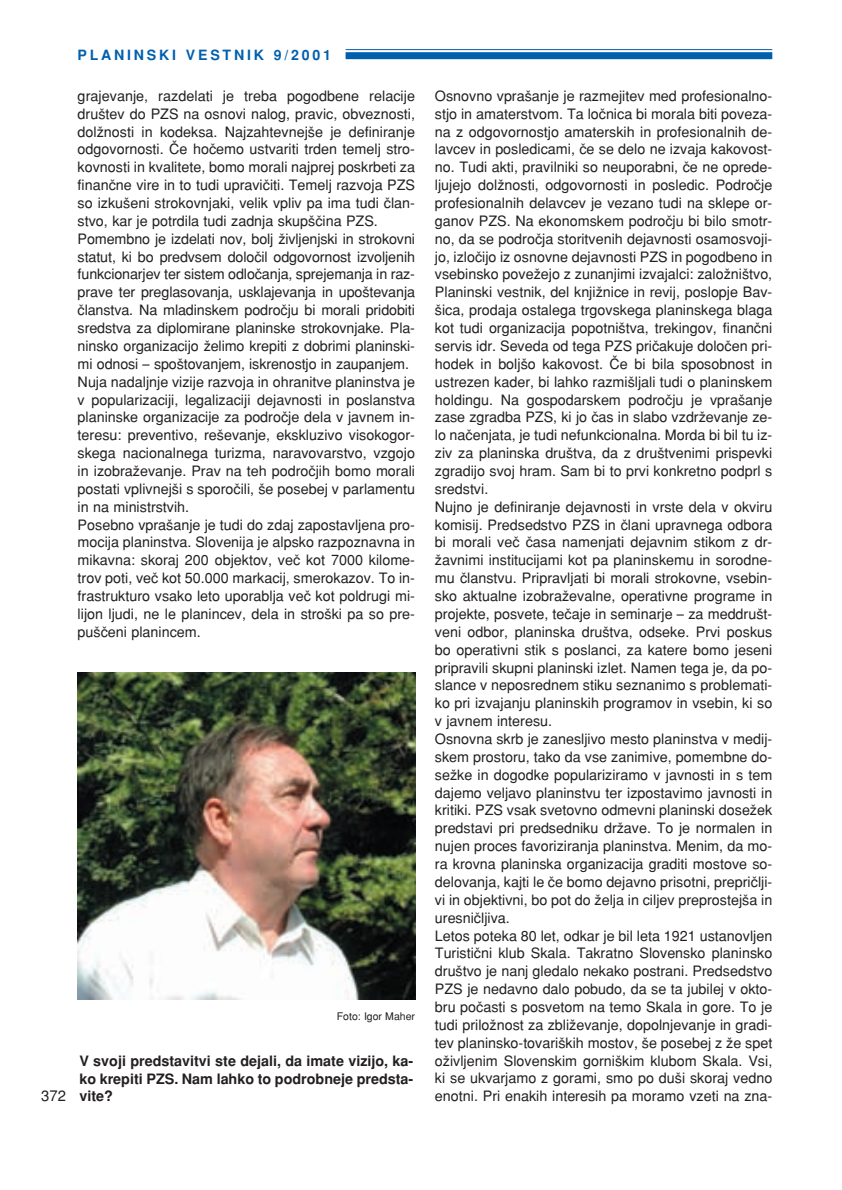
<style>
.page{position:relative;width:842px;height:1190px;background:#fff}
.page>*{position:absolute;margin:0;border:0;box-sizing:border-box;transform-origin:0 0}
.t1{font:14.88px "Slo Helvetica Roman";color:#231f20}
.t2{font:14.35px/17.8px "Slo Helvetica Roman";color:#231f20}
.t3{font:700 14.35px/17.8px "Slo Helvetica";color:#231f20;text-align:justify}
.t4{font:700 14.17px "Slo Helvetica";letter-spacing:.195em;color:#0160ae}
.t5{font:10.5px "Slo Helvetica Roman";color:#231f20}
</style>
<div class="page">
<hr style="left:345px;top:49px;width:427px;height:1px;background:#0160ae">
<div style="left:345px;top:52px;width:427px;height:7px;background:#0160ae"></div>
<img style="left:78px;top:672px;width:337px;height:327px">
<p class="t4" style="left:78px;top:49px;width:255px">PLANINSKI VESTNIK 9/2001</p>
<p class="t2" style="left:78px;top:88px;width:339px">grajevanje, razdelati je treba pogodbene relacije druπtev do PZS na osnovi nalog, pravic, obveznosti, dolænosti in kodeksa. Najzahtevnejπe je definiranje odgovornosti. »e hoËemo ustvariti trden temelj stro&shy;kovnosti in kvalitete, bomo morali najprej poskrbeti za finanËne vire in to tudi upraviËiti. Temelj razvoja PZS so izkuπeni strokovnjaki, velik vpliv pa ima tudi Ëlan&shy;stvo, kar je potrdila tudi zadnja skupπËina PZS.<br>Pomembno je izdelati nov, bolj æivljenjski in strokovni statut, ki bo predvsem doloËil odgovornost izvoljenih funkcionarjev ter sistem odloËanja, sprejemanja in raz&shy;prave ter preglasovanja, usklajevanja in upoπtevanja Ëlanstva. Na mladinskem podroËju bi morali pridobiti sredstva za diplomirane planinske strokovnjake. Pla&shy;ninsko organizacijo æelimo krepiti z dobrimi planinski&shy;mi odnosi — spoπtovanjem, iskrenostjo in zaupanjem.<br>Nuja nadaljnje vizije razvoja in ohranitve planinstva je v popularizaciji, legalizaciji dejavnosti in poslanstva planinske organizacije za podroËje dela v javnem in&shy;teresu: preventivo, reπevanje, ekskluzivo visokogor&shy;skega nacionalnega turizma, naravovarstvo, vzgojo in izobraæevanje. Prav na teh podroËjih bomo morali postati vplivnejπi s sporoËili, πe posebej v parlamentu in na ministrstvih.<br>Posebno vpraπanje je tudi do zdaj zapostavljena pro&shy;mocija planinstva. Slovenija je alpsko razpoznavna in mikavna: skoraj 200 objektov, veË kot 7000 kilome&shy;trov poti, veË kot 50.000 markacij, smerokazov. To in&shy;frastrukturo vsako leto uporablja veË kot poldrugi mi&shy;lijon ljudi, ne le planincev, dela in stroπki pa so pre&shy;puπËeni planincem.</p>
<p class="t2" style="left:435px;top:88px;width:339px">Osnovno vpraπanje je razmejitev med profesionalno&shy;stjo in amaterstvom. Ta loËnica bi morala biti poveza&shy;na z odgovornostjo amaterskih in profesionalnih de&shy;lavcev in posledicami, Ëe se delo ne izvaja kakovost&shy;no. Tudi akti, pravilniki so neuporabni, Ëe ne oprede&shy;ljujejo dolænosti, odgovornosti in posledic. PodroËje profesionalnih delavcev je vezano tudi na sklepe or&shy;ganov PZS. Na ekonomskem podroËju bi bilo smotr&shy;no, da se podroËja storitvenih dejavnosti osamosvoji&shy;jo, izloËijo iz osnovne dejavnosti PZS in pogodbeno in vsebinsko poveæejo z zunanjimi izvajalci: zaloæniπtvo, Planinski vestnik, del knjiænice in revij, poslopje Bav&shy;πica, prodaja ostalega trgovskega planinskega blaga kot tudi organizacija popotniπtva, trekingov, finanËni servis idr. Seveda od tega PZS priËakuje doloËen pri&shy;hodek in boljπo kakovost. »e bi bila sposobnost in ustrezen kader, bi lahko razmiπljali tudi o planinskem holdingu. Na gospodarskem podroËju je vpraπanje zase zgradba PZS, ki jo Ëas in slabo vzdræevanje ze&shy;lo naËenjata, je tudi nefunkcionalna. Morda bi bil tu iz&shy;ziv za planinska druπtva, da z druπtvenimi prispevki zgradijo svoj hram. Sam bi to prvi konkretno podprl s sredstvi.<br>Nujno je definiranje dejavnosti in vrste dela v okviru komisij. Predsedstvo PZS in Ëlani upravnega odbora bi morali veË Ëasa namenjati dejavnim stikom z dr&shy;æavnimi institucijami kot pa planinskemu in sorodne&shy;mu Ëlanstvu. Pripravljati bi morali strokovne, vsebin&shy;sko aktualne izobraæevalne, operativne programe in projekte, posvete, teËaje in seminarje — za meddruπt&shy;veni odbor, planinska druπtva, odseke. Prvi poskus bo operativni stik s poslanci, za katere bomo jeseni pripravili skupni planinski izlet. Namen tega je, da po&shy;slance v neposrednem stiku seznanimo s problemati&shy;ko pri izvajanju planinskih programov in vsebin, ki so v javnem interesu.<br>Osnovna skrb je zanesljivo mesto planinstva v medij&shy;skem prostoru, tako da vse zanimive, pomembne do&shy;seæke in dogodke populariziramo v javnosti in s tem dajemo veljavo planinstvu ter izpostavimo javnosti in kritiki. PZS vsak svetovno odmevni planinski doseæek predstavi pri predsedniku dræave. To je normalen in nujen proces favoriziranja planinstva. Menim, da mo&shy;ra krovna planinska organizacija graditi mostove so&shy;delovanja, kajti le Ëe bomo dejavno prisotni, prepriËlji&shy;vi in objektivni, bo pot do æelja in ciljev preprostejπa in uresniËljiva.<br>Letos poteka 80 let, odkar je bil leta 1921 ustanovljen TuristiËni klub Skala. Takratno Slovensko planinsko druπtvo je nanj gledalo nekako postrani. Predsedstvo PZS je nedavno dalo pobudo, da se ta jubilej v okto&shy;bru poËasti s posvetom na temo Skala in gore. To je tudi priloænost za zbliæevanje, dopolnjevanje in gradi&shy;tev planinsko-tovariπkih mostov, πe posebej z æe spet oæivljenim Slovenskim gorniπkim klubom Skala. Vsi, ki se ukvarjamo z gorami, smo po duπi skoraj vedno</p>
<p class="t5" style="left:337px;top:1012px;width:80px">Foto: Igor Maher</p>
<p class="t3" style="left:79px;top:1053px;width:335px">V svoji predstavitvi ste dejali, da imate vizijo, ka&shy;ko krepiti PZS. Nam lahko to podrobneje predsta&shy;vite?</p>
<p class="t1" style="left:41px;top:1090px;width:26px">372</p>
<p class="t2" style="left:435px;top:1089px;width:339px">enotni. Pri enakih interesih pa moramo vzeti na zna-</p>
</div>
